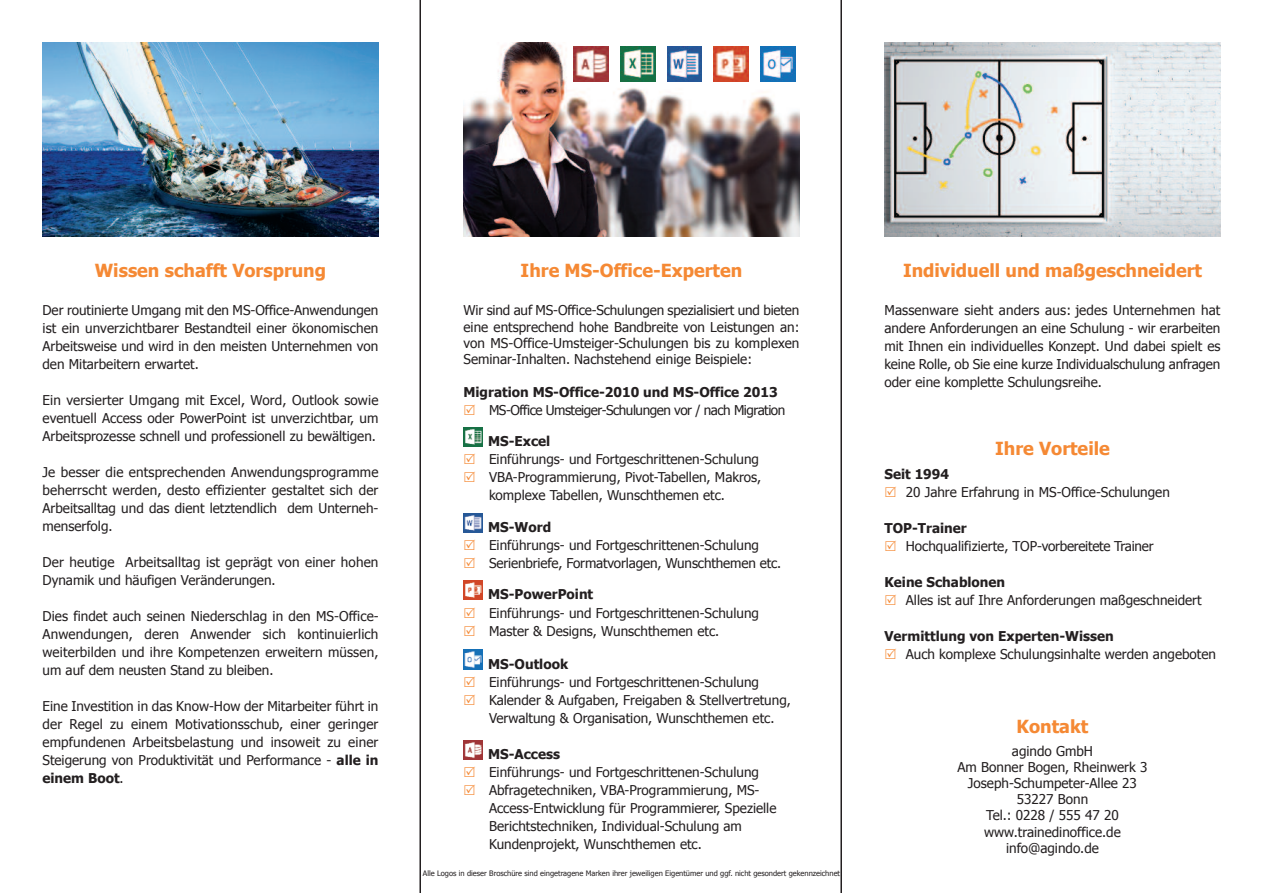
<style>
.page{position:relative;width:1263px;height:893px;background:#fff}
.page>*{position:absolute;margin:0;border:0;box-sizing:border-box;transform-origin:0 0}
.t1{font:700 18px "Tahoma";color:#f58934}
.t2{font:13.5px/18px "Tahoma";color:#231f20;text-align:justify}
.t3{font:700 13.5px "Tahoma";color:#231f20}
.t4{font:13.5px "Tahoma";letter-spacing:-.035em;color:#231f20}
.t5{font:13.5px "Tahoma";letter-spacing:-.02em;color:#231f20}
.t6{font:7.5px "Tahoma";color:#231f20}
.s1{font-weight:700}
</style>
<div class="page">
<img style="left:43px;top:43px;width:335px;height:193px">
<img style="left:463px;top:43px;width:336px;height:193px">
<img style="left:573px;top:47px;width:35px;height:35px">
<img style="left:620px;top:47px;width:35px;height:35px">
<img style="left:463px;top:428px;width:20px;height:19px">
<img style="left:463px;top:514px;width:20px;height:19px">
<img style="left:463px;top:581px;width:20px;height:19px">
<img style="left:463px;top:650px;width:20px;height:19px">
<img style="left:463px;top:740px;width:20px;height:19px">
<img style="left:667px;top:47px;width:35px;height:35px">
<img style="left:884px;top:43px;width:336px;height:193px">
<img style="left:714px;top:47px;width:35px;height:35px">
<img style="left:760px;top:47px;width:35px;height:35px">
<hr style="left:419px;top:0;width:2px;height:893px;background:#231f20">
<hr style="left:840px;top:0;width:2px;height:893px;background:#231f20">
<h1 class="t1" style="left:95px;top:259px;width:233px">Wissen schafft Vorsprung</h1>
<p class="t2" style="left:43px;top:301px;width:337px">Der routinierte Umgang mit den MS-Office-Anwendungen ist ein unverzichtbarer Bestandteil einer ökonomischen Arbeitsweise und wird in den meisten Unternehmen von den Mitarbeitern erwartet.</p>
<p class="t2" style="left:43px;top:391px;width:337px">Ein versierter Umgang mit Excel, Word, Outlook sowie eventuell Access oder PowerPoint ist unverzichtbar, um Arbeitsprozesse schnell und professionell zu bewältigen.</p>
<p class="t2" style="left:43px;top:463px;width:337px">Je besser die entsprechenden Anwendungsprogramme beherrscht werden, desto effizienter gestaltet sich der Arbeitsalltag und das dient letztendlich dem Unterneh&shy;menserfolg.</p>
<p class="t2" style="left:43px;top:553px;width:337px">Der heutige Arbeitsalltag ist geprägt von einer hohen<br>Dynamik und häufigen Veränderungen.</p>
<p class="t2" style="left:43px;top:607px;width:338px">Dies findet auch seinen Niederschlag in den MS-Office-Anwendungen, deren Anwender sich kontinuierlich weiterbilden und ihre Kompetenzen erweitern müssen, um auf dem neusten Stand zu bleiben.</p>
<p class="t2" style="left:43px;top:697px;width:337px">Eine Investition in das Know-How der Mitarbeiter führt in der Regel zu einem Motivationsschub, einer geringer empfundenen Arbeitsbelastung und insoweit zu einer Steigerung von Produktivität und Performance - <span class="s1">alle in einem Boot</span>.</p>
<h1 class="t1" style="left:521px;top:259px;width:223px">Ihre MS-Office-Experten</h1>
<p class="t2" style="left:463px;top:302px;width:337px;line-height:16.2px">Wir sind auf MS-Office-Schulungen spezialisiert und bieten eine entsprechend hohe Bandbreite von Leistungen an: von MS-Office-Umsteiger-Schulungen bis zu komplexen Seminar-Inhalten. Nachstehend einige Beispiele:</p>
<p class="t3" style="left:463px;top:383px;width:316px">Migration MS-Office-2010 und MS-Office 2013</p>
<p class="t4" style="left:489px;top:401px;width:298px">MS-Office Umsteiger-Schulungen vor / nach Migration</p>
<p class="t3" style="left:488px;top:433px;width:64px">MS-Excel</p>
<p class="t2" style="left:489px;top:450px;width:274px;text-align:left">Einführungs- und Fortgeschrittenen-Schulung<br>VBA-Programmierung, Pivot-Tabellen, Makros, komplexe Tabellen, Wunschthemen etc.</p>
<p class="t3" style="left:488px;top:518px;width:64px">MS-Word</p>
<p class="t2" style="left:489px;top:536px;width:294px">Einführungs- und Fortgeschrittenen-Schulung<br>Serienbriefe, Formatvorlagen, Wunschthemen etc.</p>
<p class="t3" style="left:488px;top:586px;width:107px">MS-PowerPoint</p>
<p class="t2" style="left:489px;top:603px;width:271px">Einführungs- und Fortgeschrittenen-Schulung<br>Master &amp; Designs, Wunschthemen etc.</p>
<p class="t3" style="left:488px;top:655px;width:81px">MS-Outlook</p>
<p class="t2" style="left:489px;top:672px;width:303px;text-align:left">Einführungs- und Fortgeschrittenen-Schulung<br>Kalender &amp; Aufgaben, Freigaben &amp; Stellvertretung,<br>Verwaltung &amp; Organisation, Wunschthemen etc.</p>
<p class="t3" style="left:488px;top:745px;width:73px">MS-Access</p>
<p class="t2" style="left:489px;top:762px;width:289px;text-align:left">Einführungs- und Fortgeschrittenen-Schulung Abfragetechniken, VBA-Programmierung, MS-Access-Entwicklung für Programmierer, Spezielle Berichtstechniken, Individual-Schulung am Kundenprojekt, Wunschthemen etc.</p>
<p class="t6" style="left:423px;top:868px;width:419px">Alle Logos in dieser Broschüre sind eingetragene Marken ihrer jeweiligen Eigentümer und ggf. nicht gesondert gekennzeichnet</p>
<h1 class="t1" style="left:903px;top:259px;width:300px">Individuell und maßgeschneidert</h1>
<p class="t2" style="left:884px;top:301px;width:337px">Massenware sieht anders aus: jedes Unternehmen hat andere Anforderungen an eine Schulung - wir erarbeiten mit Ihnen ein individuelles Konzept. Und dabei spielt es keine Rolle, ob Sie eine kurze Individualschulung anfragen oder eine komplette Schulungsreihe.</p>
<h1 class="t1" style="left:995px;top:437px;width:116px">Ihre Vorteile</h1>
<p class="t3" style="left:884px;top:465px;width:66px">Seit 1994</p>
<p class="t2" style="left:906px;top:483px;width:266px">20 Jahre Erfahrung in MS-Office-Schulungen</p>
<p class="t3" style="left:884px;top:519px;width:84px">TOP-Trainer</p>
<p class="t5" style="left:906px;top:537px;width:249px">Hochqualifizierte, TOP-vorbereitete Trainer</p>
<p class="t3" style="left:884px;top:573px;width:122px">Keine Schablonen</p>
<p class="t2" style="left:906px;top:591px;width:297px">Alles ist auf Ihre Anforderungen maßgeschneidert</p>
<p class="t3" style="left:884px;top:627px;width:231px">Vermittlung von Experten-Wissen</p>
<p class="t2" style="left:906px;top:645px;width:312px">Auch komplexe Schulungsinhalte werden angeboten</p>
<h1 class="t1" style="left:1016px;top:715px;width:73px">Kontakt</h1>
<p class="t2" style="left:957px;top:742px;width:191px;line-height:16.2px;text-align:center">agindo GmbH<br>Am Bonner Bogen, Rheinwerk 3<br>Joseph-Schumpeter-Allee 23<br>53227 Bonn<br>Tel.: 0228 / 555 47 20 www.trainedinoffice.de info@agindo.de</p>
</div>
